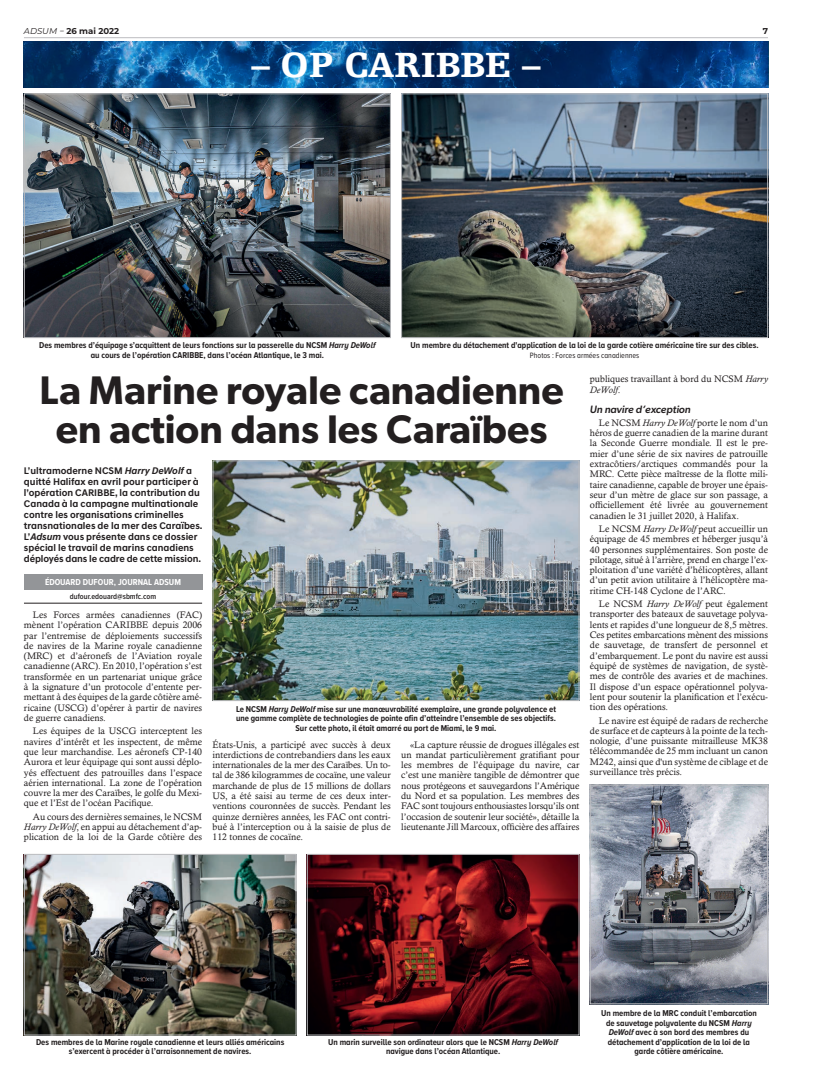
<style>
.page{position:relative;width:819px;height:1080px;background:#fff}
.page>*{position:absolute;margin:0;border:0;box-sizing:border-box;transform-origin:0 0}
.t1{font:600 40px "Gibson";color:#231f20}
.t2{font:900 37px "Egyptienne F";color:#fff}
.int{font:italic 500 10.7px "Gibson";color:#231f20}
.lead{font:700 9.8px/11px "Hyundai Sans Text";color:#231f20}
.texte{font:9.5px/10.3px "Calisto";color:#231f20;text-align:justify}
.sign1{font:700 9px "Proxima Nova Cond";color:#fff}
.photo{font:700 8.8px/9.5px "Proxima Nova Cond";color:#231f20;text-align:center}
.t3{font:700 8.5px "Montserrat";color:#231f20}
.photo-2{font:8px "Proxima Nova Cond";color:#231f20}
.sign2{font:600 8px "Proxima Nova Cond";color:#231f20}
.s1{font-weight:400;font-style:italic}
.s2{font-style:italic}
</style>
<div class="page">
<hr style="left:24px;top:37px;width:744px;height:1px;background:#bcbdc0">
<svg style="left:24px;top:41px;width:744px;height:46px;background:#08427d"></svg>
<div style="left:24px;top:574px;width:178px;height:16px;background:#939598"></div>
<hr style="left:24px;top:603px;width:178px;height:1px;background:#231f20">
<img style="left:26px;top:95px;width:363px;height:241px">
<div style="left:24px;top:93px;width:367px;height:245px;border:1px solid #bcbdc0"></div>
<img style="left:403px;top:95px;width:363px;height:241px">
<div style="left:401px;top:93px;width:367px;height:245px;border:1px solid #bcbdc0"></div>
<img style="left:26px;top:856px;width:268px;height:177px">
<div style="left:24px;top:854px;width:272px;height:181px;border:1px solid #bcbdc0"></div>
<img style="left:309px;top:856px;width:268px;height:177px">
<div style="left:307px;top:854px;width:272px;height:181px;border:1px solid #bcbdc0"></div>
<img style="left:592px;top:787px;width:174px;height:215px">
<div style="left:590px;top:785px;width:178px;height:219px;border:1px solid #bcbdc0"></div>
<img style="left:215px;top:463px;width:362px;height:236px">
<div style="left:213px;top:461px;width:366px;height:240px;border:1px solid #bcbdc0"></div>
<p class="t3" style="left:24px;top:25px;width:97px"><span class="s1">ADSUM −</span> 26 mai 2022</p>
<p class="t3" style="left:763px;top:25px;width:7px">7</p>
<p class="t2" style="left:251px;top:44px;width:291px">– OP CARIBBE –</p>
<p class="photo" style="left:39px;top:341px;width:338px">Des membres d’équipage s’acquittent de leurs fonctions sur la passerelle du NCSM <span class="s2">Harry DeWolf </span>au cours de l’opération CARIBBE, dans l’océan Atlantique, le 3 mai.</p>
<p class="photo" style="left:411px;top:341px;width:350px">Un membre du détachement d'application de la loi de la garde cotière américaine tire sur des cibles.</p>
<p class="photo-2" style="left:530px;top:349px;width:111px">Photos : Forces armées canadiennes</p>
<p class="t1" style="left:40px;top:367px;width:526px">La Marine royale canadienne</p>
<p class="t1" style="left:56px;top:406px;width:493px">en action dans les Caraïbes</p>
<p class="lead" style="left:24px;top:465px;width:180px">L’ultramoderne NCSM <span class="s2">Harry DeWolf</span> a quitté Halifax en avril pour participer à l’opération CARIBBE, la contribution du Canada à la campagne multinationale contre les organisations criminelles transnationales de la mer des Caraïbes.<br>L’<span class="s2">Adsum</span> vous présente dans ce dossier spécial le travail de marins canadiens déployés dans le cadre de cette mission.</p>
<p class="sign1" style="left:45px;top:575px;width:138px">ÉDOUARD DUFOUR, JOURNAL ADSUM</p>
<p class="sign2" style="left:70px;top:590px;width:88px">dufour.edouard@sbmfc.com</p>
<p class="texte" style="left:24px;top:609px;width:180px;text-indent:9px">Les Forces armées canadiennes (FAC) mènent l’opération CARIBBE depuis 2006 par l’entremise de déploiements successifs de navires de la Marine royale canadienne (MRC) et d’aéronefs de l’Aviation royale canadienne (ARC). En 2010, l’opération s’est transformée en un partenariat unique grâce à la signature d’un protocole d’entente per&shy;mettant à des équipes de la garde côtière amé&shy;ricaine (USCG) d’opérer à partir de navires de guerre canadiens.</p>
<p class="texte" style="left:24px;top:726px;width:180px;text-indent:9px">Les équipes de la USCG interceptent les navires d’intérêt et les inspectent, de même que leur marchandise. Les aéronefs CP-140<br>Aurora et leur équipage qui sont aussi déplo&shy;yés effectuent des patrouilles dans l’espace aérien international. La zone de l’opération couvre la mer des Caraïbes, le golfe du Mexi&shy;que et l’Est de l’océan Pacifique.</p>
<p class="texte" style="left:24px;top:811px;width:180px;text-indent:9px">Au cours des dernières semaines, le NCSM <span class="s2">Harry DeWolf</span>, en appui au détachement d’ap&shy;plication de la loi de la Garde côtière des</p>
<p class="photo" style="left:236px;top:704px;width:322px">Le NCSM <span class="s2">Harry DeWolf</span> mise sur une manœuvrabilité exemplaire, une grande polyvalence et une gamme complète de technologies de pointe afin d’atteindre l’ensemble de ses objectifs.<br>Sur cette photo, il était amarré au port de Miami, le 9 mai.</p>
<p class="texte" style="left:213px;top:739px;width:180px">États-Unis, a participé avec succès à deux interdictions de contrebandiers dans les eaux internationales de la mer des Caraïbes. Un to&shy;tal de 386 kilogrammes de cocaïne, une valeur marchande de plus de 15 millions de dollars US, a été saisi au terme de ces deux inter&shy;ventions couronnées de succès. Pendant les quinze dernières années, les FAC ont contri&shy;bué à l’interception ou à la saisie de plus de 112 tonnes de cocaïne.</p>
<p class="texte" style="left:401px;top:739px;width:180px;text-indent:9px">«La capture réussie de drogues illégales est un mandat particulièrement gratifiant pour les membres de l’équipage du navire, car c’est une manière tangible de démontrer que nous protégeons et sauvegardons l’Amérique du Nord et sa population. Les membres des FAC sont toujours enthousiastes lorsqu’ils ont l’occasion de soutenir leur société», détaille la lieutenante Jill Marcoux, officière des affaires</p>
<p class="texte" style="left:590px;top:374px;width:180px">publiques travaillant à bord du NCSM <span class="s2">Harry<br>DeWolf</span>.</p>
<p class="int" style="left:590px;top:402px;width:102px">Un navire d’exception</p>
<p class="texte" style="left:590px;top:417px;width:180px;text-indent:9px">Le NCSM <span class="s2">Harry DeWolf</span> porte le nom d’un héros de guerre canadien de la marine durant la Seconde Guerre mondiale. Il est le pre&shy;mier d’une série de six navires de patrouille extracôtiers/arctiques commandés pour la MRC. Cette pièce maîtresse de la flotte mili&shy;taire canadienne, capable de broyer une épais&shy;seur d’un mètre de glace sur son passage, a officiellement été livrée au gouvernement canadien le 31 juillet 2020, à Halifax.</p>
<p class="texte" style="left:590px;top:523px;width:180px;text-indent:9px">Le NCSM <span class="s2">Harry DeWolf</span> peut accueillir un équipage de 45 membres et héberger jusqu’à 40 personnes supplémentaires. Son poste de pilotage, situé à l’arrière, prend en charge l’ex&shy;ploitation d’une variété d’hélicoptères, allant d’un petit avion utilitaire à l’hélicoptère ma&shy;ritime CH-148 Cyclone de l’ARC.</p>
<p class="texte" style="left:590px;top:599px;width:180px;text-indent:9px">Le NCSM <span class="s2">Harry DeWolf</span> peut également transporter des bateaux de sauvetage polyva&shy;lents et rapides d’une longueur de 8,5 mètres.<br>Ces petites embarcations mènent des missions de sauvetage, de transfert de personnel et d’embarquement. Le pont du navire est aussi équipé de systèmes de navigation, de systè&shy;mes de contrôle des avaries et de machines.<br>Il dispose d’un espace opérationnel polyva&shy;lent pour soutenir la planification et l’exécu&shy;tion des opérations.</p>
<p class="texte" style="left:590px;top:715px;width:180px;text-indent:9px">Le navire est équipé de radars de recherche de surface et de capteurs à la pointe de la tech&shy;nologie, d’une puissante mitrailleuse MK38 télécommandée de 25 mm incluant un canon M242, ainsi que d'un système de ciblage et de surveillance très précis.</p>
<p class="photo" style="left:36px;top:1037px;width:250px">Des membres de la Marine royale canadienne et leurs alliés américains s’exercent à procéder à l’arraisonnement de navires.</p>
<p class="photo" style="left:328px;top:1037px;width:232px">Un marin surveille son ordinateur alors que le NCSM <span class="s2">Harry DeWolf </span>navigue dans l’océan Atlantique.</p>
<p class="photo" style="left:601px;top:1008px;width:157px">Un membre de la MRC conduit l’embarcation de sauvetage polyvalente du NCSM <span class="s2">Harry DeWolf</span> avec à son bord des membres du détachement d’application de la loi de la garde côtière américaine.</p>
</div>
